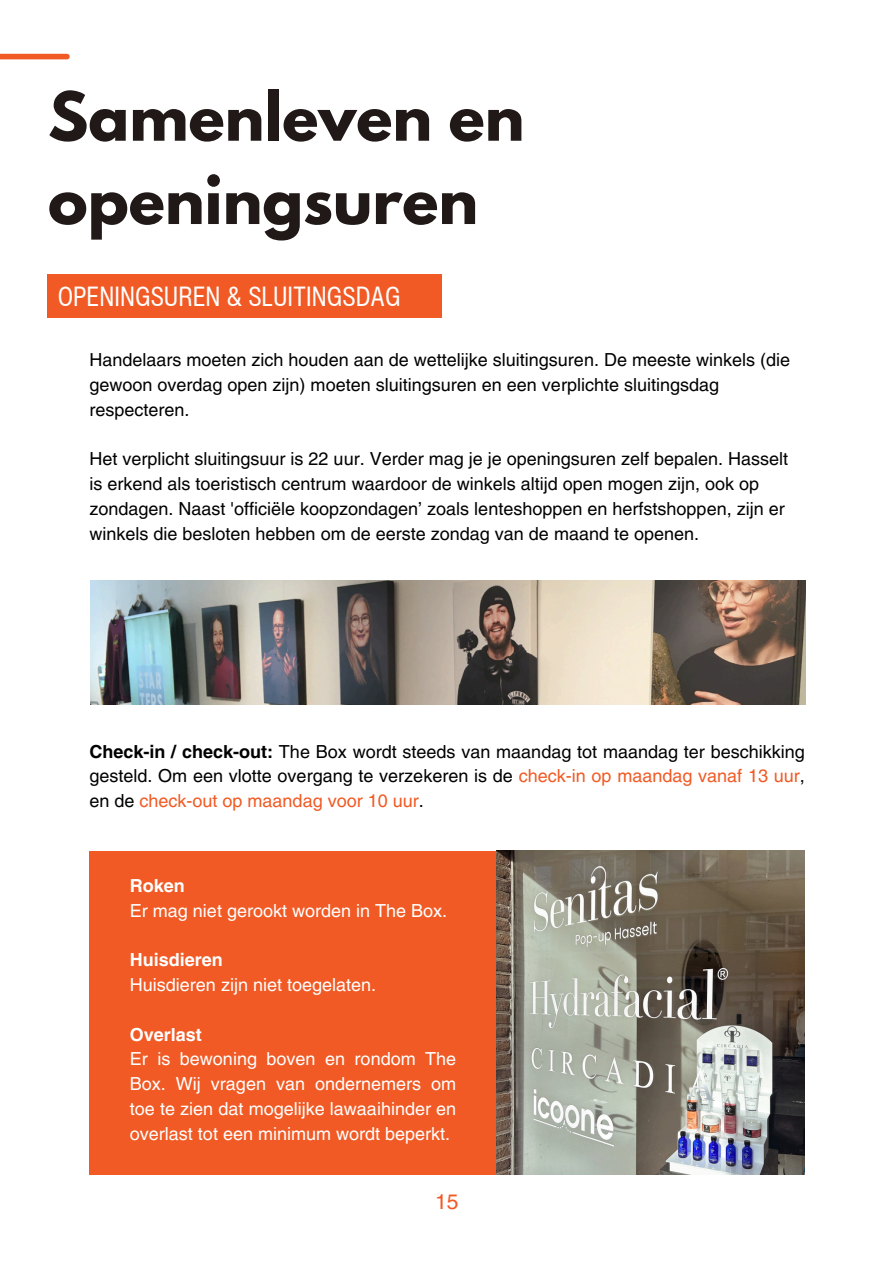
<style>
.page{position:relative;width:894px;height:1264px;background:#fff}
.page>*{position:absolute;margin:0;border:0;box-sizing:border-box;transform-origin:0 0}
.t1{font:700 60px/83.2px "League Spartan";color:#201917}
.t2{font:condensed 27px "Helvetica Now Text";color:#fff}
.t3{font:21px "Helvetica LT Pro";color:#f15a24}
.t4{font:18px/24.8px "Helvetica LT Pro";color:#000}
.t5{font:18px/24.8px "Helvetica LT Pro";color:#fff;text-align:justify}
.t6{font:700 18px "Helvetica LT Pro";color:#fff}
.s1{font-weight:700}
.s2{color:#f15a24}
</style>
<div class="page">
<div style="left:0;top:54px;width:67px;height:5px;background:#f15a24"></div>
<div style="left:48px;top:274px;width:394px;height:44px;background:#f15a24"></div>
<div style="left:89px;top:851px;width:407px;height:323px;background:#f15a24"></div>
<img style="left:496px;top:851px;width:308px;height:322px">
<img style="left:90px;top:580px;width:714px;height:124px">
<p class="t1" style="left:48px;top:83px;width:478px">Samenleven en openingsuren</p>
<h1 class="t2" style="left:58px;top:276px;width:344px">OPENINGSUREN &amp; SLUITINGSDAG</h1>
<p class="t4" style="left:89px;top:349px;width:702px">Handelaars moeten zich houden aan de wettelijke sluitingsuren. De meeste winkels (die gewoon overdag open zijn) moeten sluitingsuren en een verplichte sluitingsdag respecteren.</p>
<h2 class="t4" style="left:89px;top:448px;width:700px">Het verplicht sluitingsuur is 22 uur. Verder mag je je openingsuren zelf bepalen. Hasselt is erkend als toeristisch centrum waardoor de winkels altijd open mogen zijn, ook op zondagen. Naast 'officiële koopzondagen’ zoals lenteshoppen en herfstshoppen, zijn er winkels die besloten hebben om de eerste zondag van de maand te openen.</h2>
<p class="t4" style="left:89px;top:740px;width:716px;text-align:justify"><span class="s1">Check-in / check-out:</span> The Box wordt steeds van maandag tot maandag ter beschikking gesteld. Om een vlotte overgang te verzekeren is de <span class="s2">check-in op maandag vanaf 13 uur</span>, en de <span class="s2">check-out op maandag voor 10 uur</span>.</p>
<p class="t6" style="left:130px;top:879px;width:57px">Roken</p>
<p class="t5" style="left:130px;top:899px;width:319px">Er mag niet gerookt worden in The Box.</p>
<p class="t6" style="left:130px;top:953px;width:95px">Huisdieren</p>
<p class="t5" style="left:130px;top:974px;width:248px">Huisdieren zijn niet toegelaten.</p>
<p class="t6" style="left:130px;top:1027px;width:74px">Overlast</p>
<p class="t5" style="left:130px;top:1048px;width:328px">Er is bewoning boven en rondom The Box. Wij vragen van ondernemers om toe te zien dat mogelijke lawaaihinder en overlast tot een minimum wordt beperkt.</p>
<p class="t3" style="left:435px;top:1193px;width:25px">15</p>
</div>
